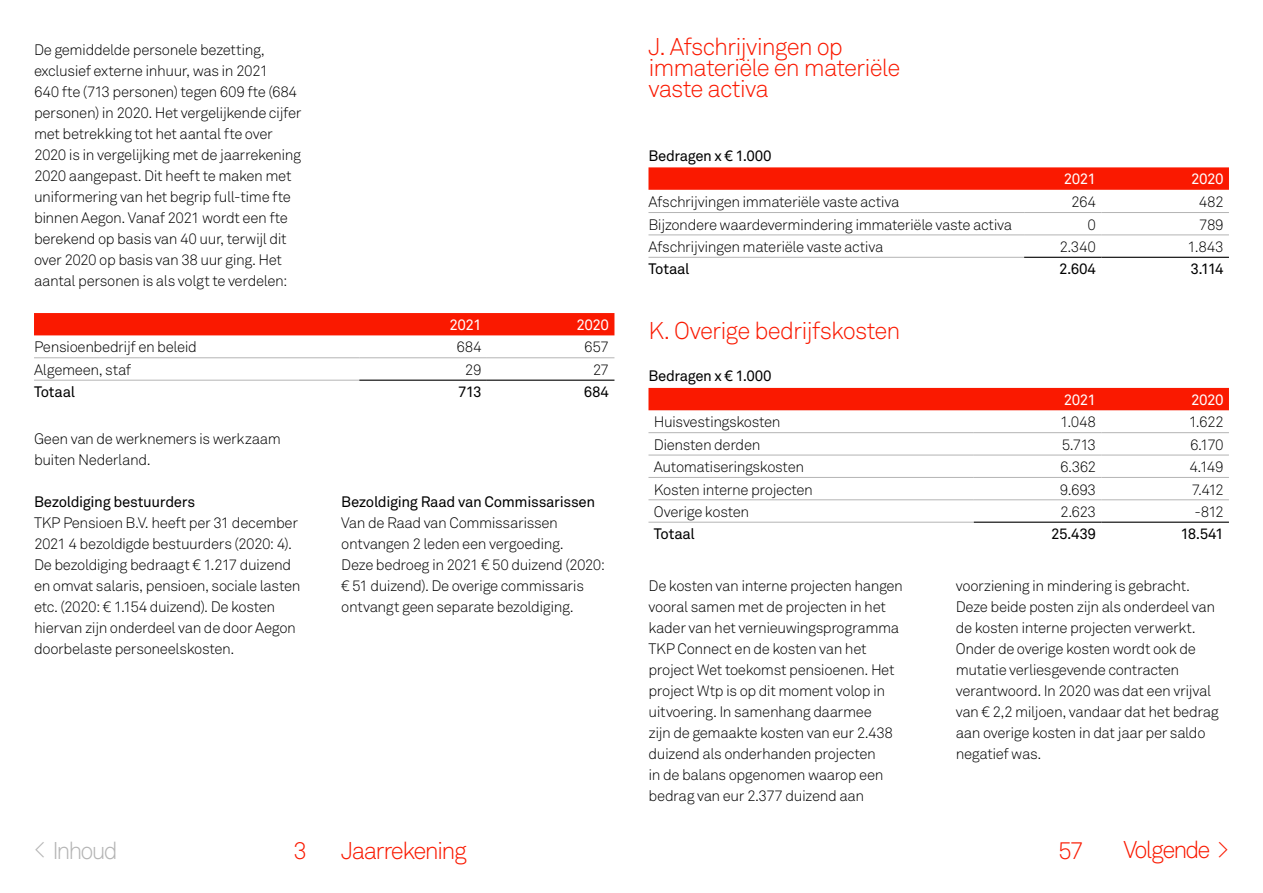
<style>
.page{position:relative;width:1263px;height:893px;background:#fff}
.page>*{position:absolute;margin:0;border:0;box-sizing:border-box;transform-origin:0 0}
.t1{font:300 24px/21px "Akkurat Pro";letter-spacing:-.04em;color:#fa1900}
.t2{font:300 24px "Akkurat Pro";letter-spacing:-.065em;color:#fa1900}
.t3{font:300 24px "Akkurat Pro";letter-spacing:-.08em;color:#fa1900}
.t4{font:300 24px "Akkurat Pro";letter-spacing:-.08em;color:#b4b4b4}
.t5{font:300 15px/21px "Akkurat Pro";letter-spacing:-.025em;color:#000}
.t6{font:15px "Akkurat Pro";letter-spacing:-.025em;color:#000}
.t7{font:15px "Akkurat Pro";letter-spacing:-.035em;color:#fff}
</style>
<div class="page">
<div style="left:34px;top:313px;width:580px;height:22px;background:#fa1900"></div>
<hr style="left:34px;top:357px;width:325px;height:1px;background:#b4b4b4">
<hr style="left:359px;top:357px;width:128px;height:1px;background:#b4b4b4">
<hr style="left:487px;top:357px;width:127px;height:1px;background:#b4b4b4">
<hr style="left:34px;top:380px;width:325px;height:1px;background:#b4b4b4">
<hr style="left:359px;top:380px;width:128px;height:1px;background:#000">
<hr style="left:487px;top:380px;width:127px;height:1px;background:#000">
<svg style="left:648px;top:167px;width:581px;height:23px;background:#fa1f07"></svg>
<hr style="left:648px;top:212px;width:376px;height:1px;background:#b4b4b4">
<hr style="left:1024px;top:212px;width:77px;height:1px;background:#b4b4b4">
<hr style="left:1101px;top:212px;width:128px;height:1px;background:#b4b4b4">
<hr style="left:648px;top:235px;width:376px;height:1px;background:#b4b4b4">
<hr style="left:1024px;top:235px;width:77px;height:1px;background:#b4b4b4">
<hr style="left:1101px;top:235px;width:128px;height:1px;background:#b4b4b4">
<hr style="left:648px;top:257px;width:376px;height:1px;background:#b4b4b4">
<hr style="left:1024px;top:257px;width:77px;height:1px;background:#000">
<hr style="left:1101px;top:257px;width:128px;height:1px;background:#000">
<div style="left:648px;top:388px;width:581px;height:22px;background:#fa1900"></div>
<hr style="left:648px;top:432px;width:326px;height:1px;background:#b4b4b4">
<hr style="left:974px;top:432px;width:127px;height:1px;background:#b4b4b4">
<hr style="left:1101px;top:432px;width:128px;height:1px;background:#b4b4b4">
<hr style="left:648px;top:455px;width:326px;height:1px;background:#b4b4b4">
<hr style="left:974px;top:455px;width:127px;height:1px;background:#b4b4b4">
<hr style="left:1101px;top:455px;width:128px;height:1px;background:#b4b4b4">
<hr style="left:648px;top:477px;width:326px;height:1px;background:#b4b4b4">
<hr style="left:974px;top:477px;width:127px;height:1px;background:#b4b4b4">
<hr style="left:1101px;top:477px;width:128px;height:1px;background:#b4b4b4">
<hr style="left:648px;top:499px;width:326px;height:1px;background:#b4b4b4">
<hr style="left:974px;top:499px;width:127px;height:1px;background:#b4b4b4">
<hr style="left:1101px;top:499px;width:128px;height:1px;background:#b4b4b4">
<hr style="left:648px;top:522px;width:326px;height:1px;background:#b4b4b4">
<hr style="left:974px;top:522px;width:127px;height:1px;background:#000">
<hr style="left:1101px;top:522px;width:128px;height:1px;background:#000">
<p class="t5" style="left:34px;top:39px;width:269px">De gemiddelde personele bezetting, exclusief externe inhuur, was in 2021<br>640 fte (713 personen) tegen 609 fte (684 personen) in 2020. Het vergelijkende cijfer met betrekking tot het aantal fte over 2020 is in vergelijking met de jaarrekening 2020 aangepast. Dit heeft te maken met uniformering van het begrip full-time fte binnen Aegon. Vanaf 2021 wordt een fte berekend op basis van 40 uur, terwijl dit over 2020 op basis van 38 uur ging. Het aantal personen is als volgt te verdelen:</p>
<p class="t7" style="left:449px;top:316px;width:34px">2021</p>
<p class="t7" style="left:576px;top:316px;width:34px">2020</p>
<p class="t5" style="left:34px;top:337px;width:165px">Pensioenbedrijf en beleid</p>
<p class="t5" style="left:456px;top:337px;width:27px">684</p>
<p class="t5" style="left:584px;top:337px;width:26px">657</p>
<p class="t5" style="left:34px;top:359px;width:99px">Algemeen, staf</p>
<p class="t5" style="left:465px;top:359px;width:18px">29</p>
<p class="t5" style="left:593px;top:359px;width:18px">27</p>
<p class="t6" style="left:34px;top:383px;width:43px">Totaal</p>
<p class="t6" style="left:458px;top:383px;width:25px">713</p>
<p class="t6" style="left:584px;top:383px;width:27px">684</p>
<p class="t5" style="left:34px;top:428px;width:248px">Geen van de werknemers is werkzaam buiten Nederland.</p>
<p class="t6" style="left:34px;top:493px;width:163px">Bezoldiging bestuurders</p>
<p class="t5" style="left:34px;top:512px;width:268px">TKP Pensioen B.V. heeft per 31 december 2021 4 bezoldigde bestuurders (2020: 4).<br>De bezoldiging bedraagt € 1.217 duizend en omvat salaris, pensioen, sociale lasten etc. (2020: € 1.154 duizend). De kosten hiervan zijn onderdeel van de door Aegon doorbelaste personeelskosten.</p>
<p class="t6" style="left:341px;top:493px;width:256px">Bezoldiging Raad van Commissarissen</p>
<p class="t5" style="left:341px;top:512px;width:265px">Van de Raad van Commissarissen ontvangen 2 leden een vergoeding.<br>Deze bedroeg in 2021 € 50 duizend (2020: € 51 duizend). De overige commissaris ontvangt geen separate bezoldiging.</p>
<h1 class="t1" style="left:648px;top:36px;width:253px">J. Afschrijvingen op immateriële en materiële vaste activa</h1>
<p class="t6" style="left:648px;top:147px;width:124px">Bedragen x € 1.000</p>
<p class="t7" style="left:1064px;top:170px;width:34px">2021</p>
<p class="t7" style="left:1191px;top:170px;width:34px">2020</p>
<p class="t5" style="left:648px;top:191px;width:252px">Afschrijvingen immateriële vaste activa</p>
<p class="t5" style="left:1071px;top:191px;width:26px">264</p>
<p class="t5" style="left:1199px;top:191px;width:26px">482</p>
<p class="t5" style="left:648px;top:214px;width:365px">Bijzondere waardevermindering immateriële vaste activa</p>
<p class="t5" style="left:1087px;top:214px;width:10px">0</p>
<p class="t5" style="left:1199px;top:214px;width:26px">789</p>
<p class="t5" style="left:648px;top:236px;width:236px">Afschrijvingen materiële vaste activa</p>
<p class="t5" style="left:1059px;top:236px;width:38px">2.340</p>
<p class="t5" style="left:1187px;top:236px;width:38px">1.843</p>
<p class="t6" style="left:648px;top:260px;width:43px">Totaal</p>
<p class="t6" style="left:1059px;top:260px;width:39px">2.604</p>
<p class="t6" style="left:1190px;top:260px;width:35px">3.114</p>
<h1 class="t1" style="left:648px;top:320px;width:254px">K. Overige bedrijfskosten</h1>
<p class="t6" style="left:648px;top:367px;width:124px">Bedragen x € 1.000</p>
<p class="t7" style="left:1064px;top:391px;width:34px">2021</p>
<p class="t7" style="left:1191px;top:391px;width:34px">2020</p>
<p class="t5" style="left:654px;top:412px;width:128px">Huisvestingskosten</p>
<p class="t5" style="left:1060px;top:412px;width:37px">1.048</p>
<p class="t5" style="left:1189px;top:412px;width:36px">1.622</p>
<p class="t5" style="left:654px;top:434px;width:108px">Diensten derden</p>
<p class="t5" style="left:1062px;top:434px;width:36px">5.713</p>
<p class="t5" style="left:1190px;top:434px;width:35px">6.170</p>
<p class="t5" style="left:654px;top:456px;width:152px">Automatiseringskosten</p>
<p class="t5" style="left:1060px;top:456px;width:38px">6.362</p>
<p class="t5" style="left:1189px;top:456px;width:36px">4.149</p>
<p class="t5" style="left:654px;top:479px;width:161px">Kosten interne projecten</p>
<p class="t5" style="left:1060px;top:479px;width:38px">9.693</p>
<p class="t5" style="left:1192px;top:479px;width:33px">7.412</p>
<p class="t5" style="left:654px;top:501px;width:97px">Overige kosten</p>
<p class="t5" style="left:1060px;top:501px;width:37px">2.623</p>
<p class="t5" style="left:1195px;top:501px;width:31px">-812</p>
<p class="t6" style="left:654px;top:525px;width:43px">Totaal</p>
<p class="t6" style="left:1051px;top:525px;width:46px">25.439</p>
<p class="t6" style="left:1180px;top:525px;width:45px">18.541</p>
<p class="t5" style="left:648px;top:575px;width:256px">De kosten van interne projecten hangen vooral samen met de projecten in het kader van het vernieuwingsprogramma TKP Connect en de kosten van het project Wet toekomst pensioenen. Het project Wtp is op dit moment volop in uitvoering. In samenhang daarmee<br>zijn de gemaakte kosten van eur 2.438 duizend als onderhanden projecten<br>in de balans opgenomen waarop een bedrag van eur 2.377 duizend aan</p>
<p class="t5" style="left:956px;top:575px;width:265px">voorziening in mindering is gebracht.<br>Deze beide posten zijn als onderdeel van de kosten interne projecten verwerkt.<br>Onder de overige kosten wordt ook de mutatie verliesgevende contracten verantwoord. In 2020 was dat een vrijval van € 2,2 miljoen, vandaar dat het bedrag aan overige kosten in dat jaar per saldo negatief was.</p>
<h1 class="t4" style="left:34px;top:836px;width:85px">&lt; Inhoud</h1>
<h1 class="t1" style="left:294px;top:840px;width:15px">3</h1>
<h1 class="t2" style="left:341px;top:836px;width:127px">Jaarrekening</h1>
<h1 class="t1" style="left:1058px;top:840px;width:27px">57</h1>
<h1 class="t3" style="left:1123px;top:836px;width:107px">Volgende &gt;</h1>
</div>
